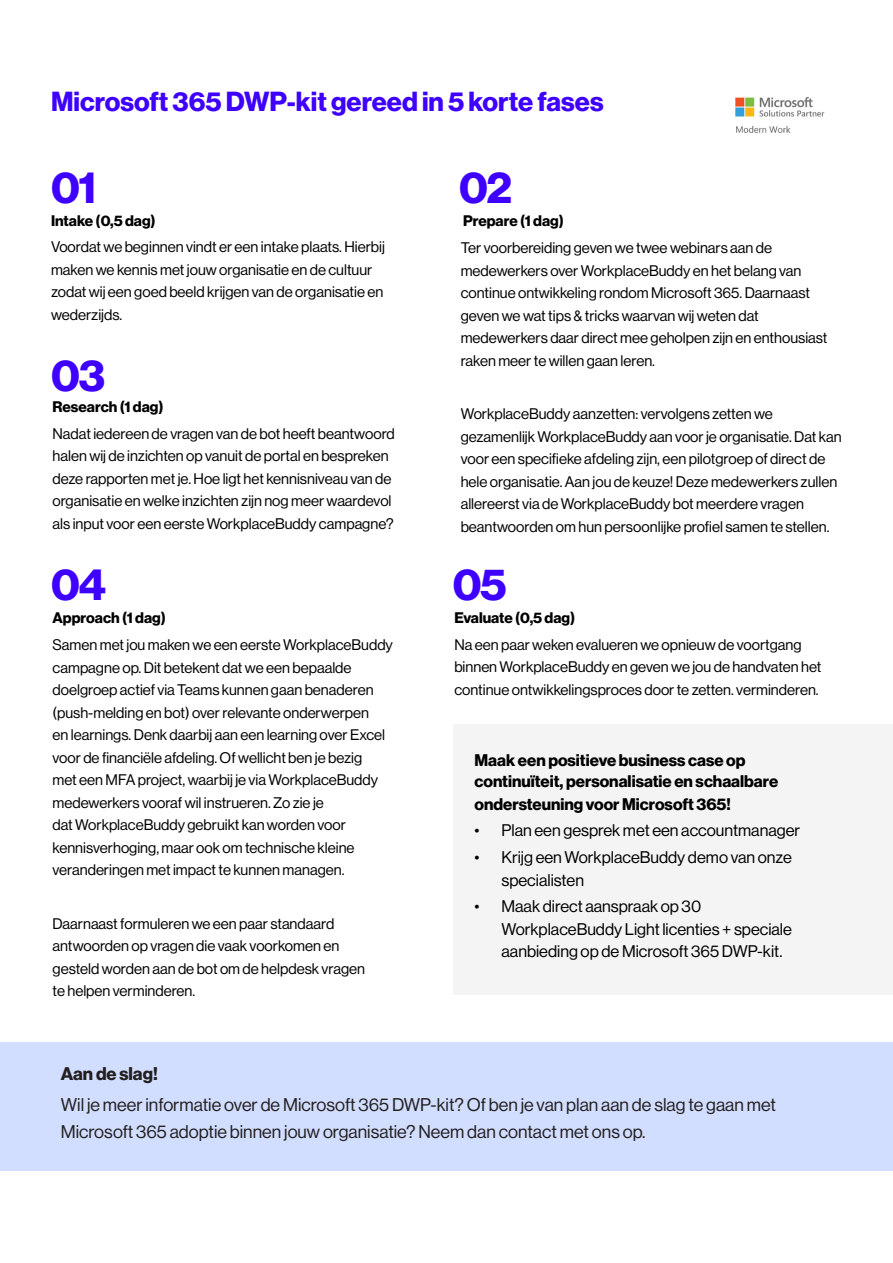
<style>
.page{position:relative;width:893px;height:1263px;background:#fff}
.page>*{position:absolute;margin:0;border:0;box-sizing:border-box;transform-origin:0 0}
.t1{font:700 44.1px "Haas Grot Disp 75";letter-spacing:-.03em;color:#3e00ff}
.Headline{font:700 27px "Haas Grot Disp 75";color:#3e00ff}
.Body_Text{font:18px/27px "Haas Grot Disp 55 Roman";color:#231f20}
.Body_Text-2{font:700 18px "Haas Grot Disp 75";color:#231f20}
.t2{font:16.5px/22.5px "Haas Grot Disp 55 Roman";color:#000}
.Body_Text-3{font:700 16.5px/21px "Haas Grot Disp 75";color:#000}
.Body_Text-4{font:15px/22.5px "Haas Grot Disp 55 Roman";color:#000}
.Body_Text-5{font:700 15px "Haas Grot Disp 75";color:#000}
</style>
<div class="page">
<div style="left:453px;top:724px;width:440px;height:270px;background:#f4f4f4"></div>
<img style="left:735px;top:97px;width:90px;height:36px">
<div style="left:0;top:1042px;width:893px;height:129px;background:#cedcff"></div>
<p class="Headline" style="left:51px;top:86px;width:554px">Microsoft 365 DWP-kit gereed in 5 korte fases</p>
<p class="t1" style="left:51px;top:161px;width:47px">01</p>
<p class="Body_Text-5" style="left:51px;top:211px;width:106px">Intake (0,5 dag)</p>
<p class="Body_Text-4" style="left:51px;top:236px;width:335px">Voordat we beginnen vindt er een intake plaats. Hierbij maken we kennis met jouw organisatie en de cultuur zodat wij een goed beeld krijgen van de organisatie en wederzijds.</p>
<p class="t1" style="left:51px;top:350px;width:56px">03</p>
<p class="Body_Text-5" style="left:53px;top:398px;width:112px">Research (1 dag)</p>
<p class="Body_Text-4" style="left:53px;top:422px;width:344px">Nadat iedereen de vragen van de bot heeft beantwoord halen wij de inzichten op vanuit de portal en bespreken deze rapporten met je. Hoe ligt het kennisniveau van de organisatie en welke inzichten zijn nog meer waardevol als input voor een eerste WorkplaceBuddy campagne?</p>
<p class="t1" style="left:51px;top:559px;width:57px">04</p>
<p class="Body_Text-5" style="left:53px;top:609px;width:115px">Approach (1 dag)</p>
<p class="Body_Text-4" style="left:53px;top:634px;width:342px">Samen met jou maken we een eerste WorkplaceBuddy campagne op. Dit betekent dat we een bepaalde doelgroep actief via Teams kunnen gaan benaderen (push-melding en bot) over relevante onderwerpen<br>en learnings. Denk daarbij aan een learning over Excel voor de financiële afdeling. Of wellicht ben je bezig<br>met een MFA project, waarbij je via WorkplaceBuddy medewerkers vooraf wil instrueren. Zo zie je<br>dat WorkplaceBuddy gebruikt kan worden voor kennisverhoging, maar ook om technische kleine veranderingen met impact te kunnen managen.</p>
<p class="Body_Text-4" style="left:53px;top:912px;width:314px">Daarnaast formuleren we een paar standaard antwoorden op vragen die vaak voorkomen en gesteld worden aan de bot om de helpdesk vragen te helpen verminderen.</p>
<p class="t1" style="left:459px;top:161px;width:54px">02</p>
<p class="Body_Text-5" style="left:463px;top:212px;width:102px">Prepare (1 dag)</p>
<p class="Body_Text-4" style="left:461px;top:237px;width:368px">Ter voorbereiding geven we twee webinars aan de medewerkers over WorkplaceBuddy en het belang van continue ontwikkeling rondom Microsoft 365. Daarnaast geven we wat tips &amp; tricks waarvan wij weten dat medewerkers daar direct mee geholpen zijn en enthousiast raken meer te willen gaan leren.</p>
<p class="Body_Text-4" style="left:461px;top:403px;width:382px">WorkplaceBuddy aanzetten: vervolgens zetten we gezamenlijk WorkplaceBuddy aan voor je organisatie. Dat kan voor een specifieke afdeling zijn, een pilotgroep of direct de hele organisatie. Aan jou de keuze! Deze medewerkers zullen allereerst via de WorkplaceBuddy bot meerdere vragen beantwoorden om hun persoonlijke profiel samen te stellen.</p>
<p class="t1" style="left:453px;top:559px;width:55px">05</p>
<p class="Body_Text-5" style="left:454px;top:609px;width:122px">Evaluate (0,5 dag)</p>
<p class="Body_Text-4" style="left:454px;top:633px;width:369px">Na een paar weken evalueren we opnieuw de voortgang binnen WorkplaceBuddy en geven we jou de handvaten het continue ontwikkelingsproces door te zetten. verminderen.</p>
<p class="Body_Text-3" style="left:474px;top:750px;width:305px">Maak een positieve business case op continuïteit, personalisatie en schaalbare</p>
<p class="Body_Text-3" style="left:474px;top:794px;width:258px">ondersteuning voor Microsoft 365!</p>
<p class="t2" style="left:474px;top:819px;width:327px">• Plan een gesprek met een accountmanager</p>
<p class="t2" style="left:501px;top:846px;width:292px;text-indent:-27px">• Krijg een WorkplaceBuddy demo van onze specialisten</p>
<p class="t2" style="left:501px;top:895px;width:292px;text-indent:-27px">• Maak direct aanspraak op 30<br>WorkplaceBuddy Light licenties + speciale aanbieding op de Microsoft 365 DWP-kit.</p>
<p class="Body_Text-2" style="left:61px;top:1063px;width:98px">Aan de slag!</p>
<p class="Body_Text" style="left:61px;top:1091px;width:717px">Wil je meer informatie over de Microsoft 365 DWP-kit? Of ben je van plan aan de slag te gaan met<br>Microsoft 365 adoptie binnen jouw organisatie? Neem dan contact met ons op.</p>
</div>
